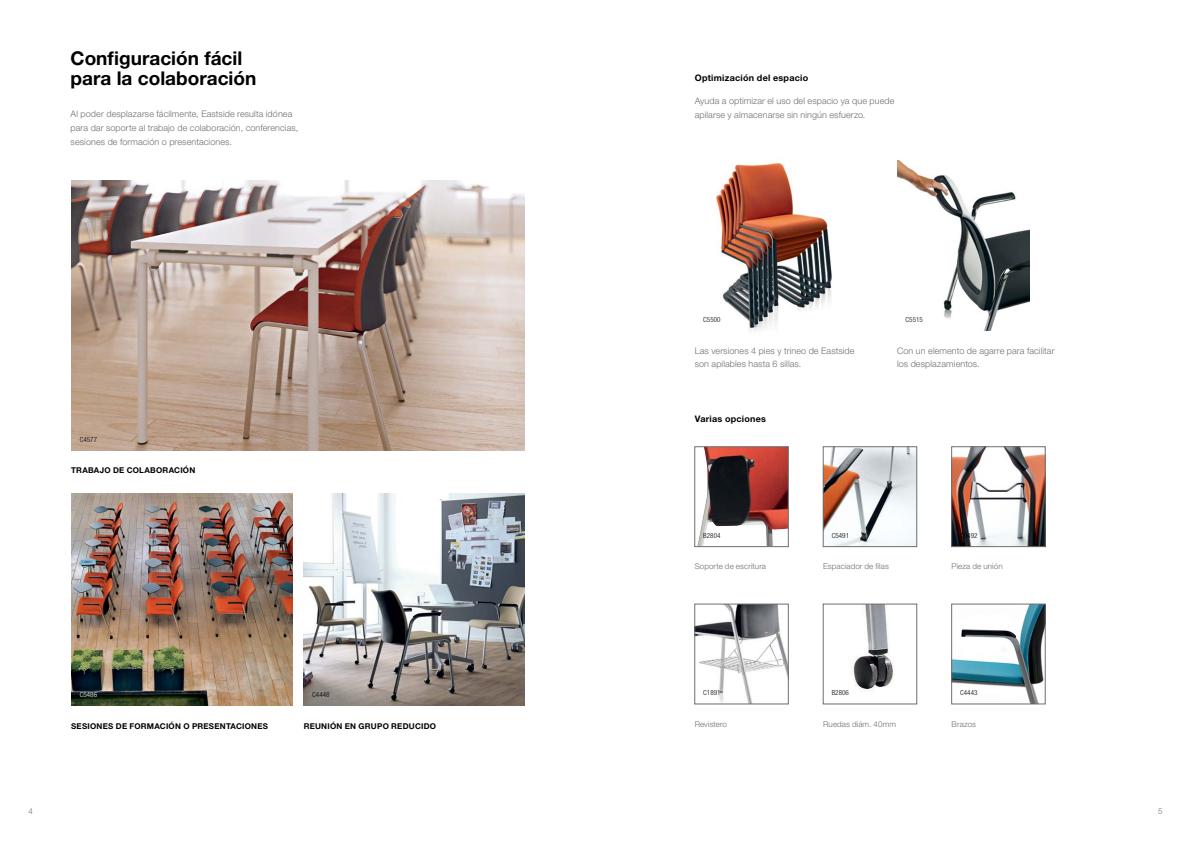
<style>
.page{position:relative;width:1191px;height:842px;background:#fff}
.page>*{position:absolute;margin:0;border:0;box-sizing:border-box;transform-origin:0 0}
.t1{font:700 19px/20px "Helvetica Neue LT Pro";color:#000}
.t2{font:300 9px/14px "Helvetica Neue LT Pro";letter-spacing:.01em;color:#6d6e71}
.t3{font:700 9px "Helvetica Neue LT Pro";letter-spacing:.03em;color:#000}
.t4{font:300 8px "Helvetica Neue LT Pro";letter-spacing:.01em;color:#6d6e71}
.t5{font:700 8px "Helvetica Neue LT Pro";letter-spacing:.03em;color:#000}
.t6{font:300 condensed 7px "Helvetica Neue LT Pro";letter-spacing:.01em;color:#000}
.t7{font:300 condensed 7px "Helvetica Neue LT Pro";letter-spacing:.01em;color:#fff}
</style>
<div class="page">
<img style="left:897px;top:160px;width:132px;height:170px">
<img style="left:716px;top:163px;width:116px;height:168px">
<img style="left:698px;top:449px;width:88px;height:96px">
<div style="left:694px;top:447px;width:94px;height:100px;border:1px solid #6d6e71"></div>
<img style="left:825px;top:449px;width:90px;height:96px">
<div style="left:823px;top:447px;width:94px;height:100px;border:1px solid #6d6e71"></div>
<img style="left:953px;top:449px;width:90px;height:96px">
<div style="left:951px;top:447px;width:94px;height:100px;border:1px solid #6d6e71"></div>
<img style="left:696px;top:606px;width:90px;height:96px">
<div style="left:694px;top:604px;width:94px;height:100px;border:1px solid #6d6e71"></div>
<img style="left:71px;top:181px;width:454px;height:269px">
<img style="left:71px;top:493px;width:221px;height:213px">
<img style="left:304px;top:493px;width:221px;height:213px">
<img style="left:953px;top:606px;width:90px;height:96px">
<div style="left:951px;top:604px;width:94px;height:100px;border:1px solid #6d6e71"></div>
<img style="left:852px;top:606px;width:41px;height:84px">
<div style="left:823px;top:604px;width:94px;height:100px;border:1px solid #6d6e71"></div>
<h1 class="t1" style="left:71px;top:48px;width:187px">Configuración fácil para la colaboración</h1>
<p class="t2" style="left:71px;top:107px;width:229px">Al poder desplazarse fácilmente, Eastside resulta idónea para dar soporte al trabajo de colaboración, conferencias, sesiones de formación o presentaciones.</p>
<p class="t6" style="left:80px;top:435px;width:19px">C4577</p>
<p class="t5" style="left:71px;top:465px;width:126px">TRABAJO DE COLABORACIÓN</p>
<p class="t3" style="left:694px;top:72px;width:115px">Optimización del espacio</p>
<p class="t2" style="left:694px;top:94px;width:201px">Ayuda a optimizar el uso del espacio ya que puede apilarse y almacenarse sin ningún esfuerzo.</p>
<p class="t6" style="left:703px;top:315px;width:19px">C5500</p>
<p class="t6" style="left:905px;top:315px;width:19px">C5515</p>
<p class="t2" style="left:694px;top:344px;width:161px;line-height:13px">Las versiones 4 pies y trineo de Eastside son apilables hasta 6 sillas.</p>
<p class="t3" style="left:694px;top:414px;width:73px">Varias opciones</p>
<p class="t2" style="left:897px;top:344px;width:159px;line-height:13px">Con un elemento de agarre para facilitar los desplazamientos.</p>
<p class="t6" style="left:703px;top:532px;width:19px">B2804</p>
<p class="t6" style="left:831px;top:532px;width:19px">C5491</p>
<p class="t6" style="left:960px;top:532px;width:19px">C5492</p>
<p class="t4" style="left:694px;top:562px;width:73px">Soporte de escritura</p>
<p class="t4" style="left:823px;top:562px;width:67px">Espaciador de filas</p>
<p class="t4" style="left:951px;top:562px;width:53px">Pieza de unión</p>
<p class="t7" style="left:80px;top:691px;width:19px">C5486</p>
<p class="t6" style="left:312px;top:691px;width:19px">C4448</p>
<p class="t6" style="left:831px;top:689px;width:19px">B2806</p>
<p class="t6" style="left:960px;top:689px;width:19px">C4443</p>
<p class="t6" style="left:703px;top:689px;width:19px">C1891</p>
<p class="t5" style="left:71px;top:721px;width:198px">SESIONES DE FORMACIÓN O PRESENTACIONES</p>
<p class="t5" style="left:304px;top:721px;width:134px">REUNIÓN EN GRUPO REDUCIDO</p>
<p class="t4" style="left:694px;top:719px;width:34px">Revistero</p>
<p class="t4" style="left:823px;top:719px;width:74px">Ruedas diám. 40mm</p>
<p class="t4" style="left:951px;top:719px;width:26px">Brazos</p>
<p class="t4" style="left:28px;top:806px;width:6px">4</p>
<p class="t4" style="left:1158px;top:806px;width:6px">5</p>
</div>
